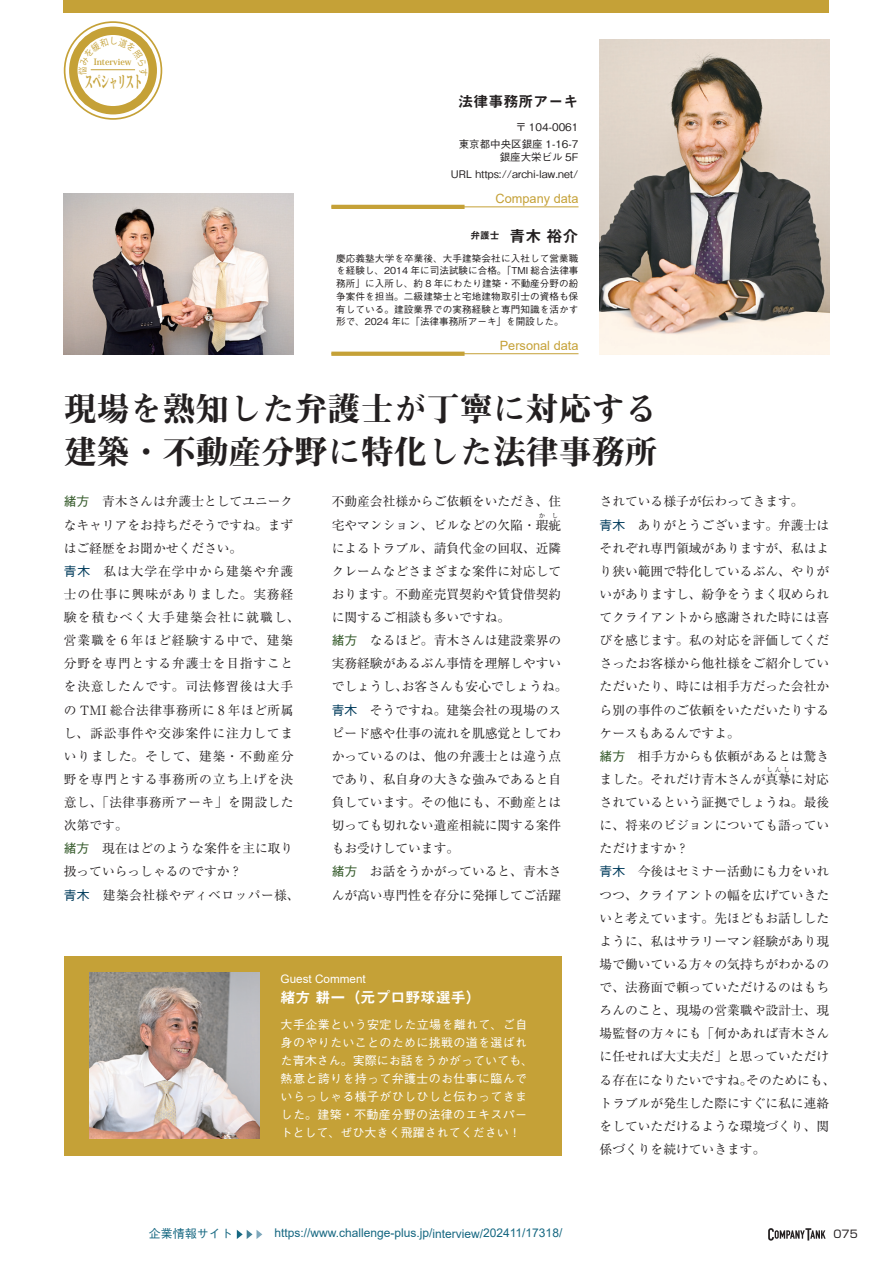
<style>
.page{position:relative;width:893px;height:1263px;background:#fff}
.page>*{position:absolute;margin:0;border:0;box-sizing:border-box;transform-origin:0 0}
.t1{font:33px "Midashi Min Pro MA31";color:#231f20}
.t2{font:800 16.5px "Koz Min Pro";color:#c5a137;scale:.5 1}
.t3{font:15px "Midashi Go Pro MB31";color:#fff}
.t4{font:15px "Midashi Go Pro MB31";color:#231f20}
.t5{font:12.75px/23.1px "Ryumin Pro";color:#231f20}
.t6{font:12.75px/23.1px "Ryumin Pro";letter-spacing:.065em;color:#231f20}
.t7{font:12.75px "Arial";color:#c5a137}
.t8{font:12.75px "Ryumin Pro";letter-spacing:.035em;color:#231f20}
.t9{font:500 12px/18px "Gothic BBB Pro";letter-spacing:.03em;color:#fff}
.t10{font:12px "Arial";color:#156781}
.t11{font:500 12px "Gothic BBB Pro";color:#156781}
.t12{font:11.7px "Arial";color:#fff}
.t13{font:10.65px "Shin Go Pro";color:#231f20}
.t14{font:500 10.5px "Gothic BBB Pro";color:#231f20}
.t15{font:9.75px "Midashi Go Pro MB31";color:#231f20}
.t16{font:500 9.6px/12.8px "Gothic BBB Pro";letter-spacing:.015em;color:#231f20;text-align:justify}
.t17{font:700 8.55px "Koz Min Pro";color:#c5a137}
.t18{font:6.45px "Ryumin Pro";color:#231f20}
.s1{font-size:15.9px}
.s2{font-family:"Gothic BBB Pro";font-weight:500;color:#305625}
.s3{font-family:"Gothic BBB Pro";font-weight:500;color:#003b5b}
</style>
<div class="page">
<div style="left:64px;top:0;width:765px;height:13px;background:#c5a137"></div>
<div style="left:64px;top:955px;width:497px;height:200px;background:#c5a137"></div>
<img style="left:600px;top:39px;width:229px;height:315px">
<img style="left:64px;top:194px;width:229px;height:160px">
<img style="left:89px;top:972px;width:170px;height:166px">
<svg style="left:236px;top:1230px;width:26px;height:9px"></svg>
<hr style="left:331px;top:206px;width:247px;height:1px;background:#c5a137">
<hr style="left:331px;top:353px;width:247px;height:1px;background:#c5a137">
<hr style="left:331px;top:205px;width:134px;height:4px;background:#c5a137">
<svg style="left:331px;top:352px;width:134px;height:4px"></svg>
<svg style="left:65px;top:22px;width:96px;height:97px"></svg>
<div style="left:64px;top:21px;width:98px;height:99px;border:2px solid #c5a137;border-radius:50%"></div>
<svg style="left:73px;top:31px;width:80px;height:79px"></svg>
<div style="left:69px;top:27px;width:88px;height:87px;border:8px solid #c5a137;border-radius:50%"></div>
<svg style="left:768px;top:1228px;width:58px;height:12px"></svg>
<svg style="left:78px;top:37px;width:70px;height:39px"></svg>
<p class="t17" style="left:94px;top:56px;width:39px">Interview</p>
<p class="t2" style="left:85px;top:70px;width:117px">スペシャリスト</p>
<p class="t4" style="left:458px;top:89px;width:121px">法律事務所アーキ</p>
<p class="t14" style="left:516px;top:118px;width:64px">〒 104-0061</p>
<p class="t14" style="left:459px;top:135px;width:121px">東京都中央区銀座 1-16-7</p>
<p class="t14" style="left:500px;top:149px;width:80px">銀座大栄ビル 5F</p>
<p class="t14" style="left:451px;top:166px;width:129px">URL https://archi-law.net/</p>
<p class="t7" style="left:496px;top:189px;width:84px">Company data</p>
<p class="t15" style="left:470px;top:228px;width:110px">弁護士　<span class="s1">青木 裕介</span></p>
<p class="t16" style="left:336px;top:250px;width:244px">慶応義塾大学を卒業後、大手建築会社に入社して営業職を経験し、2014 年に司法試験に合格。「TMI 総合法律事務所」に入所し、約 8 年にわたり建築・不動産分野の紛争案件を担当。二級建築士と宅地建物取引士の資格も保有している。建設業界での実務経験と専門知識を活かす形で、2024 年に「法律事務所アーキ」を開設した。</p>
<p class="t7" style="left:500px;top:336px;width:80px">Personal data</p>
<p class="t1" style="left:64px;top:383px;width:596px">現場を熟知した弁護士が丁寧に対応する</p>
<p class="t1" style="left:64px;top:426px;width:596px">建築・不動産分野に特化した法律事務所</p>
<p class="t5" style="left:64px;top:489px;width:231px;text-align:justify"><span class="s2">緒方</span>　青木さんは弁護士としてユニークなキャリアをお持ちだそうですね。まずはご経歴をお聞かせください。</p>
<p class="t6" style="left:64px;top:559px;width:238px"><span class="s3">青木</span>　私は大学在学中から建築や弁護士の仕事に興味がありました。実務経験を積むべく大手建築会社に就職し、営業職を 6 年ほど経験する中で、建築分野を専門とする弁護士を目指すことを決意したんです。司法修習後は大手の TMI 総合法律事務所に 8 年ほど所属し、訴訟事件や交渉案件に注力してまいりました。そして、建築・不動産分野を専門とする事務所の立ち上げを決意し、「法律事務所アーキ」を開設した次第です。</p>
<p class="t5" style="left:64px;top:836px;width:231px"><span class="s2">緒方</span>　現在はどのような案件を主に取り扱っていらっしゃるのですか？</p>
<p class="t8" style="left:64px;top:885px;width:237px"><span class="s3">青木</span>　建築会社様やディベロッパー様、</p>
<p class="t5" style="left:332px;top:489px;width:231px">不動産会社様からご依頼をいただき、住宅やマンション、ビルなどの欠陥・瑕疵</p>
<p class="t18" style="left:539px;top:510px;width:21px">か し</p>
<p class="t5" style="left:332px;top:535px;width:231px;text-align:justify">によるトラブル、請負代金の回収、近隣クレームなどさまざまな案件に対応しております。不動産売買契約や賃貸借契約に関するご相談も多いですね。</p>
<p class="t5" style="left:332px;top:628px;width:237px"><span class="s2">緒方</span>　なるほど。青木さんは建設業界の実務経験があるぶん事情を理解しやすいでしょうし、お客さんも安心でしょうね。<span class="s3">青木</span>　そうですね。建築会社の現場のスピード感や仕事の流れを肌感覚としてわかっているのは、他の弁護士とは違う点であり、私自身の大きな強みであると自負しています。その他にも、不動産とは切っても切れない遺産相続に関する案件もお受けしています。</p>
<p class="t5" style="left:332px;top:859px;width:231px"><span class="s2">緒方</span>　お話をうかがっていると、青木さんが高い専門性を存分に発揮してご活躍</p>
<p class="t12" style="left:281px;top:971px;width:87px">Guest Comment</p>
<p class="t3" style="left:281px;top:985px;width:201px">緒方 耕一（元プロ野球選手）</p>
<p class="t9" style="left:281px;top:1013px;width:254px">大手企業という安定した立場を離れて、ご自身のやりたいことのために挑戦の道を選ばれた青木さん。実際にお話をうかがっていても、熱意と誇りを持って弁護士のお仕事に臨んでいらっしゃる様子がひしひしと伝わってきました。建築・不動産分野の法律のエキスパートとして、ぜひ大きく飛躍されてください！</p>
<p class="t11" style="left:149px;top:1224px;width:85px">企業情報サイト</p>
<p class="t10" style="left:274px;top:1225px;width:289px">https://www.challenge-plus.jp/interview/202411/17318/</p>
<p class="t5" style="left:600px;top:489px;width:206px">されている様子が伝わってきます。</p>
<p class="t5" style="left:600px;top:512px;width:231px;text-align:justify"><span class="s3">青木</span>　ありがとうございます。弁護士はそれぞれ専門領域がありますが、私はより狭い範囲で特化しているぶん、やりがいがありますし、紛争をうまく収められてクライアントから感謝された時には喜びを感じます。私の対応を評価してくださったお客様から他社様をご紹介していただいたり、時には相手方だった会社から別の事件のご依頼をいただいたりするケースもあるんですよ。</p>
<p class="t5" style="left:600px;top:744px;width:231px"><span class="s2">緒方</span>　相手方からも依頼があるとは驚きました。それだけ青木さんが真摯に対応</p>
<p class="t18" style="left:766px;top:764px;width:25px">しんし</p>
<p class="t5" style="left:600px;top:790px;width:231px;text-align:justify">されているという証拠でしょうね。最後に、将来のビジョンについても語っていただけますか？</p>
<p class="t5" style="left:600px;top:859px;width:237px"><span class="s3">青木</span>　今後はセミナー活動にも力をいれつつ、クライアントの幅を広げていきたいと考えています。先ほどもお話ししたように、私はサラリーマン経験があり現場で働いている方々の気持ちがわかるので、法務面で頼っていただけるのはもちろんのこと、現場の営業職や設計士、現場監督の方々にも「何かあれば青木さんに任せれば大丈夫だ」と思っていただける存在になりたいですね。そのためにも、トラブルが発生した際にすぐに私に連絡をしていただけるような環境づくり、関係づくりを続けていきます。</p>
<p class="t13" style="left:833px;top:1225px;width:26px">075</p>
</div>
